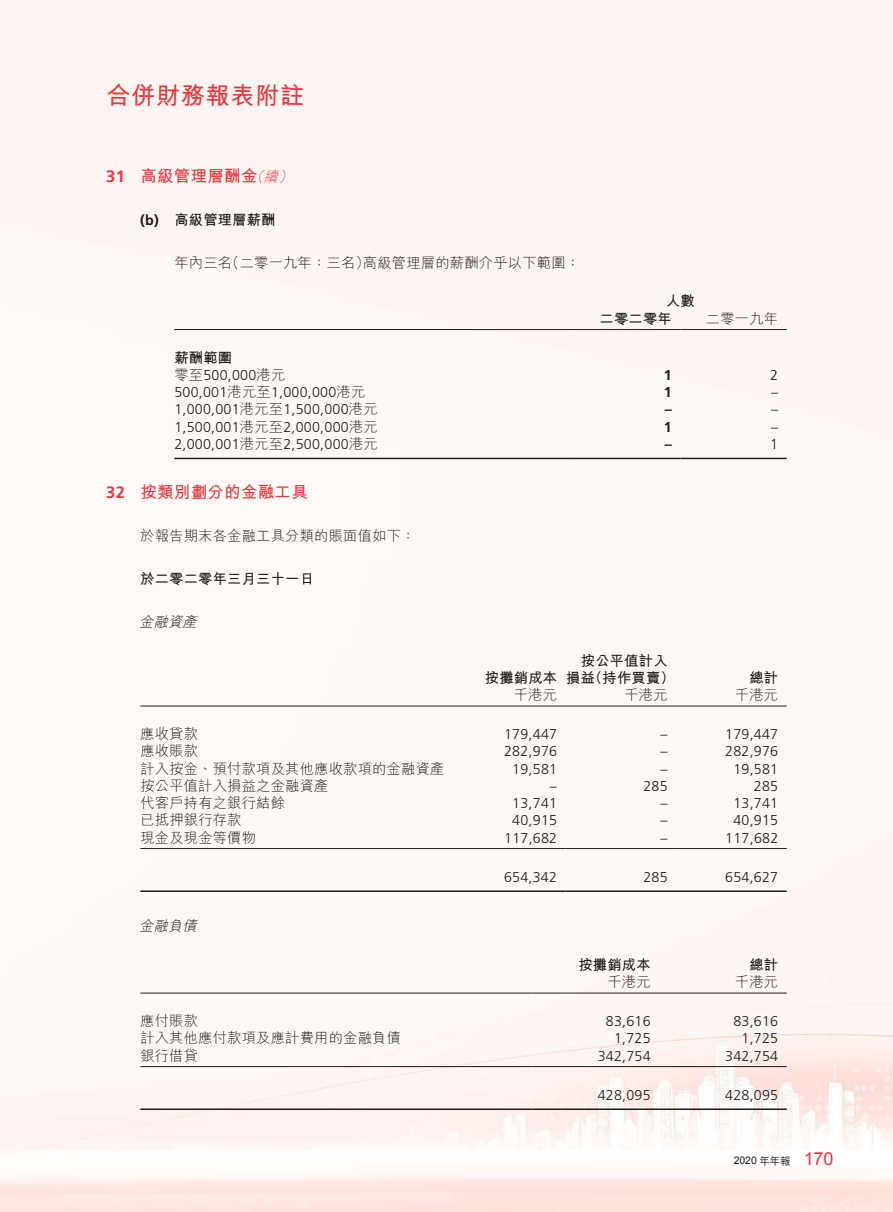
<style>
.page{position:relative;width:893px;height:1212px;background:#fff}
.page>*{position:absolute;margin:0;border:0;box-sizing:border-box;transform-origin:0 0}
.t1{font:700 24px "M Hei HK";color:#e7383f}
.t2{font:18px "Arial";color:#e7383f}
.t3{font:700 16.5px "M Hei HK";letter-spacing:.015em;color:#e7383f}
.t4{font:700 16.5px "Frutiger LT Std";color:#e7383f}
.t5{font:300 14.25px "Frutiger LT Std";letter-spacing:.015em;color:#1c1c1b}
.t6{font:300 14.25px "M Hei HK";letter-spacing:.015em;color:#1c1c1b}
.t7{font:700 14.25px "M Hei HK";letter-spacing:.015em;color:#1c1c1b}
.t8{font:700 14.25px "Frutiger LT Std";color:#1c1c1b}
.t9{font:italic 300 14.25px "M Hei HK";color:#1c1c1b}
.t10{font:italic 300 14.25px "M Hei HK";color:#e7383f}
.t11{font:10.5px "Arial";color:#1c1c1b}
.s1{font-family:"M Hei HK"}
.s2{font-family:"M Hei HK";font-weight:500}
</style>
<div class="page">
<hr style="left:174px;top:329px;width:400px;height:1px;background:#1c1c1b">
<hr style="left:574px;top:329px;width:106px;height:1px;background:#1c1c1b">
<hr style="left:680px;top:329px;width:107px;height:1px;background:#1c1c1b">
<hr style="left:174px;top:458px;width:400px;height:1px;background:#1c1c1b">
<hr style="left:574px;top:458px;width:106px;height:1px;background:#1c1c1b">
<hr style="left:680px;top:458px;width:107px;height:1px;background:#1c1c1b">
<hr style="left:140px;top:706px;width:315px;height:1px;background:#1c1c1b">
<hr style="left:455px;top:706px;width:111px;height:1px;background:#1c1c1b">
<hr style="left:566px;top:706px;width:110px;height:1px;background:#1c1c1b">
<hr style="left:676px;top:706px;width:111px;height:1px;background:#1c1c1b">
<hr style="left:140px;top:848px;width:315px;height:1px;background:#1c1c1b">
<hr style="left:455px;top:848px;width:111px;height:1px;background:#1c1c1b">
<hr style="left:566px;top:848px;width:110px;height:1px;background:#1c1c1b">
<hr style="left:676px;top:848px;width:111px;height:1px;background:#1c1c1b">
<hr style="left:140px;top:890px;width:315px;height:2px;background:#1c1c1b">
<hr style="left:455px;top:890px;width:111px;height:2px;background:#1c1c1b">
<hr style="left:566px;top:890px;width:110px;height:2px;background:#1c1c1b">
<hr style="left:676px;top:890px;width:111px;height:2px;background:#1c1c1b">
<hr style="left:140px;top:993px;width:391px;height:1px;background:#1c1c1b">
<hr style="left:531px;top:993px;width:128px;height:1px;background:#1c1c1b">
<hr style="left:659px;top:993px;width:128px;height:1px;background:#1c1c1b">
<hr style="left:140px;top:1066px;width:391px;height:1px;background:#1c1c1b">
<hr style="left:531px;top:1066px;width:128px;height:1px;background:#1c1c1b">
<hr style="left:659px;top:1066px;width:128px;height:1px;background:#1c1c1b">
<hr style="left:140px;top:1108px;width:391px;height:2px;background:#1c1c1b">
<hr style="left:531px;top:1108px;width:128px;height:2px;background:#1c1c1b">
<hr style="left:659px;top:1108px;width:128px;height:2px;background:#1c1c1b">
<h1 class="t1" style="left:107px;top:76px;width:199px;rotate:1deg">合併財務報表附註</h1>
<p class="t4" style="left:106px;top:166px;width:20px">31</p>
<p class="t4" style="left:106px;top:483px;width:20px">32</p>
<p class="t3" style="left:140px;top:164px;width:119px">高級管理層酬金</p>
<p class="t10" style="left:264px;top:167px;width:20px">續</p>
<p class="t10" style="left:249px;top:167px;width:20px">（</p>
<p class="t10" style="left:278px;top:167px;width:20px">(</p>
<p class="t8" style="left:140px;top:211px;width:20px">b( )</p>
<p class="t7" style="left:174px;top:209px;width:103px">高級管理層薪酬</p>
<p class="t6" style="left:363px;top:253px;width:219px">高級管理層的薪酬介乎以下範圍：</p>
<p class="t6" style="left:225px;top:253px;width:146px">（二零一九年：三名）</p>
<p class="t6" style="left:174px;top:253px;width:59px">年內三名</p>
<p class="t7" style="left:174px;top:347px;width:59px">薪酬範圍</p>
<p class="t5" style="left:174px;top:367px;width:112px"><span class="s1">零至</span>500,000<span class="s1">港元</span></p>
<p class="t5" style="left:174px;top:384px;width:192px">500,001<span class="s1">港元至</span>1,000,000<span class="s1">港元</span></p>
<p class="t5" style="left:174px;top:401px;width:205px">1,000,001<span class="s1">港元至</span>1,500,000<span class="s1">港元</span></p>
<p class="t5" style="left:174px;top:419px;width:205px">1,500,001<span class="s1">港元至</span>2,000,000<span class="s1">港元</span></p>
<p class="t5" style="left:174px;top:436px;width:205px">2,000,001<span class="s1">港元至</span>2,500,000<span class="s1">港元</span></p>
<p class="t3" style="left:140px;top:480px;width:169px">按類別劃分的金融工具</p>
<p class="t7" style="left:666px;top:291px;width:30px">人數</p>
<p class="t7" style="left:600px;top:308px;width:74px">二零二零年</p>
<p class="t8" style="left:664px;top:366px;width:9px">1</p>
<p class="t8" style="left:664px;top:384px;width:9px">1</p>
<p class="t8" style="left:665px;top:401px;width:9px">–</p>
<p class="t8" style="left:664px;top:418px;width:9px">1</p>
<p class="t8" style="left:665px;top:435px;width:9px">–</p>
<p class="t6" style="left:140px;top:526px;width:277px">於報告期末各金融工具分類的賬面值如下：</p>
<p class="t7" style="left:140px;top:568px;width:175px">於二零二零年三月三十一日</p>
<p class="t9" style="left:139px;top:612px;width:64px">金融資產</p>
<p class="t7" style="left:581px;top:650px;width:88px">按公平值計入</p>
<p class="t7" style="left:485px;top:667px;width:74px">按攤銷成本</p>
<p class="t7" style="left:588px;top:667px;width:88px">（持作買賣）</p>
<p class="t7" style="left:566px;top:667px;width:30px">損益</p>
<p class="t6" style="left:514px;top:685px;width:45px">千港元</p>
<p class="t6" style="left:624px;top:685px;width:45px">千港元</p>
<p class="t6" style="left:140px;top:724px;width:59px">應收貸款</p>
<p class="t5" style="left:504px;top:726px;width:54px">179,447</p>
<p class="t5" style="left:660px;top:726px;width:9px">–</p>
<p class="t6" style="left:140px;top:741px;width:59px">應收賬款</p>
<p class="t5" style="left:504px;top:743px;width:54px">282,976</p>
<p class="t5" style="left:660px;top:743px;width:9px">–</p>
<p class="t6" style="left:140px;top:758px;width:306px">計入按金、預付款項及其他應收款項的金融資產</p>
<p class="t5" style="left:512px;top:761px;width:46px">19,581</p>
<p class="t5" style="left:660px;top:761px;width:9px">–</p>
<p class="t6" style="left:140px;top:776px;width:190px">按公平值計入損益之金融資產</p>
<p class="t5" style="left:550px;top:778px;width:9px">–</p>
<p class="t5" style="left:643px;top:778px;width:26px">285</p>
<p class="t6" style="left:140px;top:793px;width:146px">代客戶持有之銀行結餘</p>
<p class="t5" style="left:512px;top:795px;width:46px">13,741</p>
<p class="t5" style="left:660px;top:795px;width:9px">–</p>
<p class="t6" style="left:140px;top:810px;width:103px">已抵押銀行存款</p>
<p class="t5" style="left:512px;top:812px;width:46px">40,915</p>
<p class="t5" style="left:660px;top:812px;width:9px">–</p>
<p class="t6" style="left:140px;top:827px;width:117px">現金及現金等價物</p>
<p class="t5" style="left:504px;top:830px;width:54px">117,682</p>
<p class="t5" style="left:660px;top:830px;width:9px">–</p>
<p class="t5" style="left:504px;top:869px;width:54px">654,342</p>
<p class="t5" style="left:643px;top:869px;width:26px">285</p>
<p class="t6" style="left:706px;top:308px;width:74px">二零一九年</p>
<p class="t5" style="left:770px;top:367px;width:9px">2</p>
<p class="t5" style="left:771px;top:384px;width:9px">–</p>
<p class="t5" style="left:771px;top:401px;width:9px">–</p>
<p class="t5" style="left:771px;top:419px;width:9px">–</p>
<p class="t5" style="left:770px;top:436px;width:9px">1</p>
<p class="t7" style="left:749px;top:667px;width:30px">總計</p>
<p class="t6" style="left:735px;top:685px;width:45px">千港元</p>
<p class="t5" style="left:725px;top:726px;width:54px">179,447</p>
<p class="t5" style="left:725px;top:743px;width:54px">282,976</p>
<p class="t5" style="left:733px;top:761px;width:46px">19,581</p>
<p class="t5" style="left:754px;top:778px;width:26px">285</p>
<p class="t5" style="left:733px;top:795px;width:46px">13,741</p>
<p class="t5" style="left:733px;top:812px;width:46px">40,915</p>
<p class="t5" style="left:725px;top:830px;width:54px">117,682</p>
<p class="t5" style="left:725px;top:869px;width:54px">654,627</p>
<p class="t9" style="left:139px;top:916px;width:64px">金融負債</p>
<p class="t7" style="left:578px;top:954px;width:74px">按攤銷成本</p>
<p class="t7" style="left:749px;top:954px;width:30px">總計</p>
<p class="t6" style="left:607px;top:972px;width:45px">千港元</p>
<p class="t6" style="left:735px;top:972px;width:45px">千港元</p>
<p class="t6" style="left:140px;top:1011px;width:59px">應付賬款</p>
<p class="t5" style="left:606px;top:1013px;width:46px">83,616</p>
<p class="t5" style="left:733px;top:1013px;width:46px">83,616</p>
<p class="t6" style="left:140px;top:1028px;width:262px">計入其他應付款項及應計費用的金融負債</p>
<p class="t5" style="left:614px;top:1030px;width:38px">1,725</p>
<p class="t5" style="left:742px;top:1030px;width:38px">1,725</p>
<p class="t6" style="left:140px;top:1045px;width:59px">銀行借貸</p>
<p class="t5" style="left:598px;top:1048px;width:54px">342,754</p>
<p class="t5" style="left:725px;top:1048px;width:54px">342,754</p>
<p class="t5" style="left:598px;top:1087px;width:54px">428,095</p>
<p class="t5" style="left:725px;top:1087px;width:54px">428,095</p>
<p class="t11" style="left:734px;top:1154px;width:58px">2020 <span class="s2">年年報</span></p>
<p class="t2" style="left:804px;top:1147px;width:31px">170</p>
</div>
